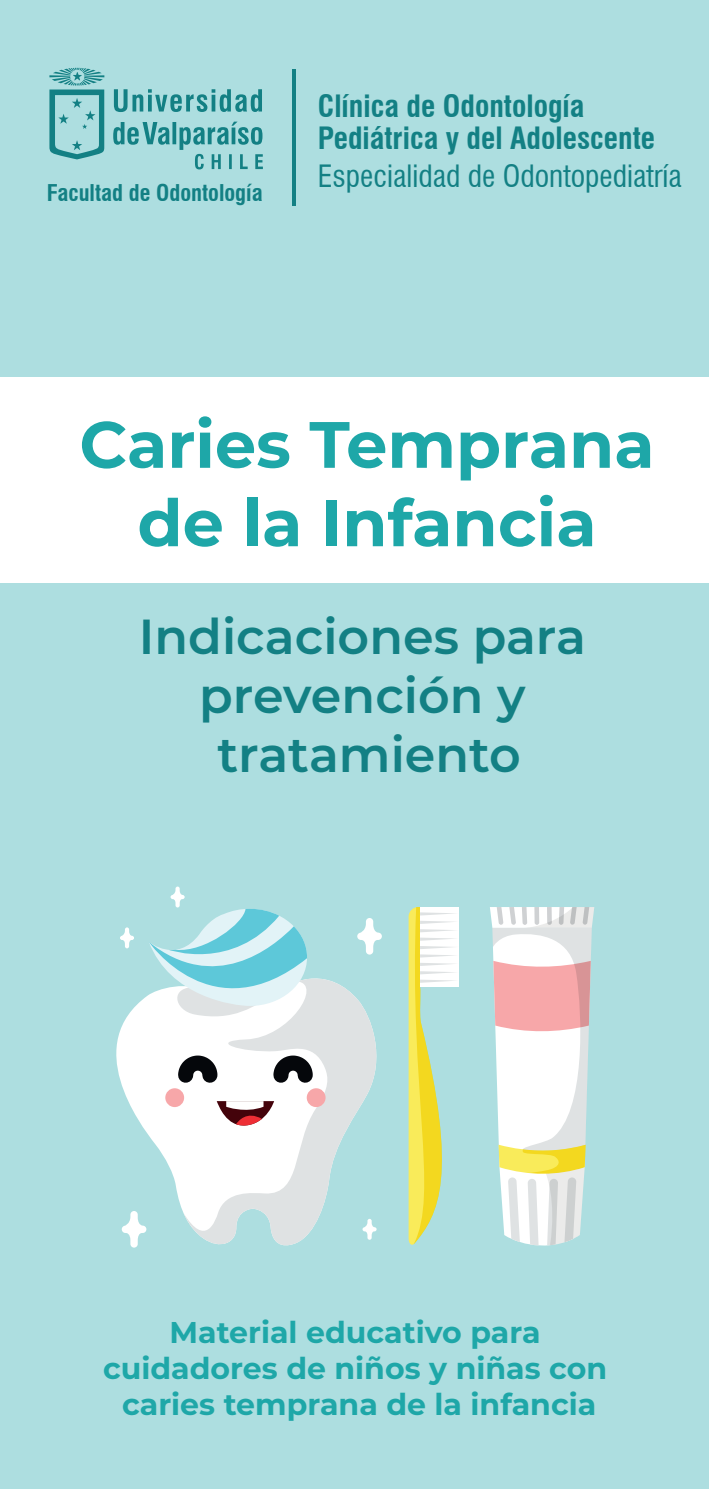
<style>
.page{position:relative;width:709px;height:1489px;background:#fff}
.page>*{position:absolute;margin:0;border:0;box-sizing:border-box;transform-origin:0 0}
.t1{font:700 65.25px/78.5px "Montserrat";color:#1ea7a8;text-align:center}
.t2{font:600 49.25px/59px "Montserrat";color:#138084;text-align:center}
.t3{font:700 30px/36px "Montserrat";color:#1ea7a8;text-align:center}
.t4{font:700 condensed 30px/32.5px "Swiss 721 BT";color:#138084}
.t5{font:condensed 30px "Swiss 721 BT";color:#138084}
.t6{font:700 condensed 22.5px "Swiss 721 BT";color:#138084}
</style>
<div class="page">
<div style="left:0;top:0;width:709px;height:1488px;background:#addee0"></div>
<div style="left:0;top:377px;width:709px;height:206px;background:#fff"></div>
<svg style="left:116px;top:995px;width:67px;height:253px"></svg>
<svg style="left:183px;top:978px;width:194px;height:268px"></svg>
<svg style="left:170px;top:1047px;width:55px;height:43px;background:#afafb1"></svg>
<svg style="left:266px;top:1047px;width:54px;height:43px;background:#aaabad"></svg>
<svg style="left:217px;top:1101px;width:57px;height:26px"></svg>
<div style="left:165px;top:1088px;width:19px;height:18px;background:#f7a7a9;border-radius:50%"></div>
<div style="left:307px;top:1088px;width:18px;height:18px;background:#f7a7a9;border-radius:50%"></div>
<svg style="left:408px;top:907px;width:50px;height:338px"></svg>
<svg style="left:490px;top:907px;width:104px;height:339px;background:#e9e1d9"></svg>
<svg style="left:357px;top:918px;width:25px;height:36px"></svg>
<svg style="left:122px;top:1210px;width:24px;height:37px"></svg>
<svg style="left:149px;top:886px;width:158px;height:148px"></svg>
<svg style="left:120px;top:927px;width:14px;height:21px"></svg>
<svg style="left:362px;top:1218px;width:14px;height:21px"></svg>
<svg style="left:49px;top:68px;width:55px;height:91px"></svg>
<svg style="left:113px;top:122px;width:150px;height:47px"></svg>
<svg style="left:114px;top:89px;width:148px;height:23px"></svg>
<hr style="left:292px;top:69px;width:4px;height:136px;background:#138084">
<p class="t6" style="left:47px;top:179px;width:217px">Facultad de Odontología</p>
<p class="t4" style="left:318px;top:90px;width:339px">Clínica de Odontología<br>Pediátrica y del Adolescente</p>
<p class="t5" style="left:318px;top:158px;width:365px">Especialidad de Odontopediatría</p>
<h1 class="t1" style="left:79px;top:402px;width:576px">Caries Temprana de la Infancia</h1>
<h2 class="t2" style="left:139px;top:605px;width:449px">Indicaciones para prevención y tratamiento</h2>
<p class="t3" style="left:103px;top:1312px;width:505px">Material educativo para cuidadores de niños y niñas con caries temprana de la infancia</p>
</div>
